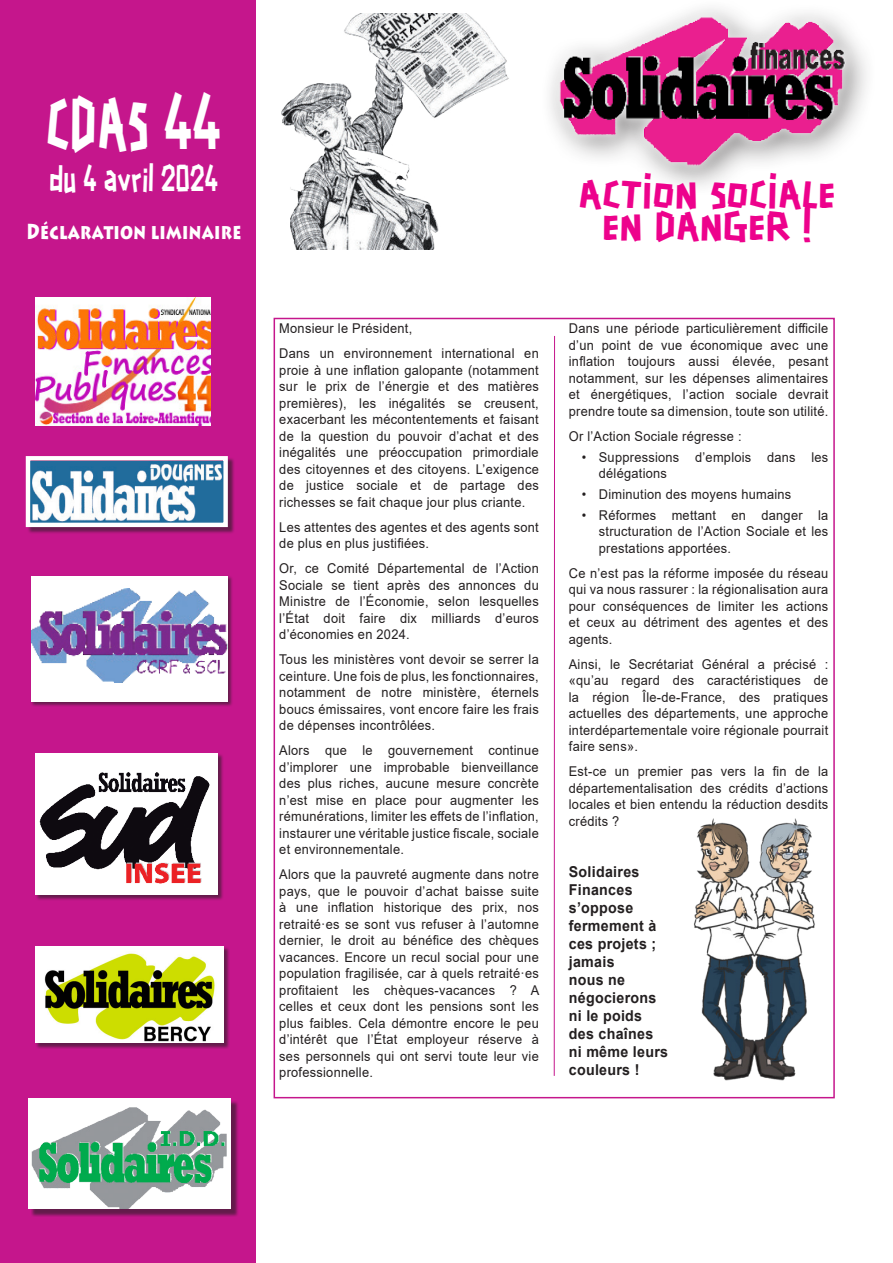
<style>
.page{position:relative;width:893px;height:1263px;background:#fff}
.page>*{position:absolute;margin:0;border:0;box-sizing:border-box;transform-origin:0 0}
.t1{font:66.3px "Scotchlidaires";letter-spacing:.02em;color:#fff;scale:.74 1}
.t2{font:36.3px "Scotchlidaires";letter-spacing:.02em;color:#ed028c;scale:1.06 1}
.t3{font:31.2px "Scotchlidaires";letter-spacing:.02em;color:#fff;scale:.74 1}
.t4{font:900 21.45px "Lithos Pro";letter-spacing:.02em;color:#fff;scale:.74 1}
.t5{font:700 15px/18px "Arial";letter-spacing:.02em;color:#231f20;scale:.95 1}
.t6{font:13.5px/16.5px "Arial";letter-spacing:.02em;color:#231f20;text-align:justify;scale:.95 1}
</style>
<div class="page">
<div style="left:539px;top:0;width:339px;height:198px;background:#231f20;opacity:.65"></div>
<div style="left:549px;top:7px;width:307px;height:170px;background:#fff;opacity:.75"></div>
<img style="left:555px;top:16px;width:291px;height:151px">
<img style="left:281px;top:13px;width:228px;height:236px">
<div style="left:0;top:0;width:255px;height:1263px;background:#c5168c"></div>
<div style="left:27px;top:457px;width:208px;height:77px;background:#231f20;opacity:.6"></div>
<img style="left:31px;top:461px;width:192px;height:61px">
<div style="left:26px;top:456px;width:202px;height:71px;border:4px solid #fff"></div>
<div style="left:36px;top:753px;width:188px;height:148px;background:#231f20;opacity:.6"></div>
<div style="left:36px;top:753px;width:182px;height:141px;background:#fff"></div>
<img style="left:39px;top:772px;width:171px;height:112px">
<div style="left:35px;top:946px;width:195px;height:103px;background:#231f20;opacity:.6"></div>
<img style="left:35px;top:946px;width:189px;height:97px">
<div style="left:30px;top:575px;width:203px;height:132px;background:#231f20;opacity:.6"></div>
<div style="left:31px;top:576px;width:197px;height:125px;background:#fff"></div>
<img style="left:31px;top:588px;width:197px;height:94px">
<div style="left:31px;top:1100px;width:207px;height:117px;background:#231f20;opacity:.6"></div>
<div style="left:28px;top:1098px;width:202px;height:111px;background:#fff"></div>
<img style="left:31px;top:1107px;width:196px;height:102px">
<img style="left:36px;top:298px;width:175px;height:128px">
<hr style="left:554px;top:336px;width:1px;height:740px;background:#c5168c">
<img style="left:694px;top:818px;width:121px;height:263px">
<p class="t1" style="left:47px;top:79px;width:236px">CDAS 44</p>
<p class="t3" style="left:50px;top:158px;width:229px">du 4 avril 2024</p>
<p class="t4" style="left:26px;top:218px;width:292px">Déclaration liminaire</p>
<p class="t2" style="left:578px;top:170px;width:244px">ACTION SOCIALE</p>
<p class="t2" style="left:603px;top:201px;width:198px">EN DANGER !</p>
<p class="t6" style="left:279px;top:320px;width:141px">Monsieur le Président,</p>
<p class="t6" style="left:279px;top:345px;width:275px">Dans un environnement international en proie à une inflation galopante (notamment sur le prix de l’énergie et des matières premières), les inégalités se creusent, exacerbant les mécontentements et faisant de la question du pouvoir d’achat et des inégalités une préoccupation primordiale des citoyennes et des citoyens. L’exigence de justice sociale et de partage des richesses se fait chaque jour plus criante.</p>
<p class="t6" style="left:279px;top:519px;width:275px">Les attentes des agentes et des agents sont de plus en plus justifiées.</p>
<p class="t6" style="left:279px;top:560px;width:275px">Or, ce Comité Départemental de l’Action Sociale se tient après des annonces du Ministre de l’Économie, selon lesquelles l’État doit faire dix milliards d’euros d’économies en 2024.</p>
<p class="t6" style="left:279px;top:651px;width:275px">Tous les ministères vont devoir se serrer la ceinture. Une fois de plus, les fonctionnaires, notamment de notre ministère, éternels boucs émissaires, vont encore faire les frais de dépenses incontrôlées.</p>
<p class="t6" style="left:279px;top:742px;width:275px">Alors que le gouvernement continue d’implorer une improbable bienveillance des plus riches, aucune mesure concrète n’est mise en place pour augmenter les rémunérations, limiter les effets de l’inflation, instaurer une véritable justice fiscale, sociale et environnementale.</p>
<p class="t6" style="left:279px;top:866px;width:275px">Alors que la pauvreté augmente dans notre pays, que le pouvoir d’achat baisse suite à une inflation historique des prix, nos retraité·es se sont vus refuser à l’automne dernier, le droit au bénéfice des chèques vacances. Encore un recul social pour une population fragilisée, car à quels retraité·es profitaient les chèques-vacances ? A celles et ceux dont les pensions sont les plus faibles. Cela démontre encore le peu d’intérêt que l’État employeur réserve à ses personnels qui ont servi toute leur vie professionnelle.</p>
<p class="t6" style="left:569px;top:320px;width:275px">Dans une période particulièrement difficile d’un point de vue économique avec une inflation toujours aussi élevée, pesant notamment, sur les dépenses alimentaires et énergétiques, l’action sociale devrait prendre toute sa dimension, toute son utilité.</p>
<p class="t6" style="left:569px;top:428px;width:183px">Or l’Action Sociale régresse :</p>
<p class="t6" style="left:599px;top:448px;width:243px;text-indent:-17px">• Suppressions d’emplois dans les délégations</p>
<p class="t6" style="left:582px;top:486px;width:222px">• Diminution des moyens humains</p>
<p class="t6" style="left:599px;top:506px;width:243px;text-indent:-17px">• Réformes mettant en danger la structuration de l’Action Sociale et les prestations apportées.</p>
<p class="t6" style="left:569px;top:564px;width:275px">Ce n’est pas la réforme imposée du réseau qui va nous rassurer : la régionalisation aura pour conséquences de limiter les actions et ceux au détriment des agentes et des agents.</p>
<p class="t6" style="left:569px;top:655px;width:275px">Ainsi, le Secrétariat Général a précisé : «qu’au regard des caractéristiques de la région Île-de-France, des pratiques actuelles des départements, une approche interdépartementale voire régionale pourrait faire sens».</p>
<p class="t6" style="left:569px;top:763px;width:275px">Est-ce un premier pas vers la fin de la départementalisation des crédits d’actions locales et bien entendu la réduction desdits crédits ?</p>
<p class="t5" style="left:569px;top:863px;width:106px">Solidaires<br>Finances s’oppose fermement à ces projets ; jamais<br>nous ne négocierons ni le poids des chaînes ni même leurs couleurs !</p>
</div>
